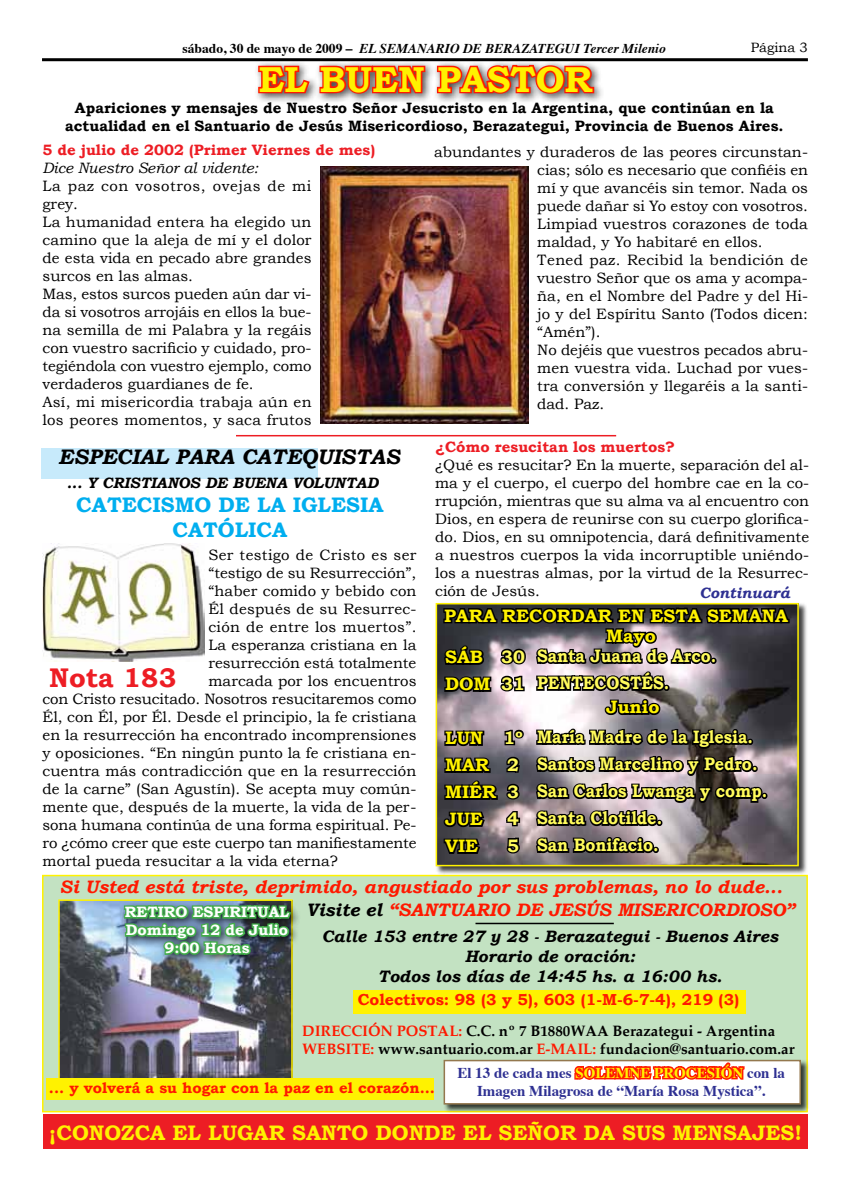
<style>
.page{position:relative;width:851px;height:1191px;background:#fff}
.page>*{position:absolute;margin:0;border:0;box-sizing:border-box;transform-origin:0 0}
.t1{font:700 36px "Bookman Old Style";color:#fff200}
.t2{font:700 27px "Bookman Old Style";color:#ed1d24}
.t3{font:700 21px "Bookman Old Style";color:#fff200}
.t4{font:700 21px/25.2px "Bookman Old Style";color:#00aeef;text-align:center}
.t5{font:italic 700 21px "Bookman Old Style";color:#000}
.t6{font:700 18px/27px "Bookman Old Style";color:#fffb5b;scale:.9 1}
.t7{font:italic 700 18px "Bookman Old Style";color:#ff1900}
.t8{font:700 18px/27px "Bookman Old Style";color:#fff200}
.t9{font:700 18px/27px "Bookman Old Style";color:#fffb5b}
.t10{font:italic 700 16.5px/19.8px "Bookman Old Style";color:#000;text-align:center}
.t11{font:700 15.9px "Bookman Old Style";color:#ff1900}
.t12{font:15px/18px "Bookman Old Style";color:#000}
.t13{font:700 15px/18px "Bookman Old Style";color:#000;text-align:center}
.t14{font:700 15px/18px "Palatino";color:#000}
.t15{font:700 15px/18px "Times";color:#2e3092;text-align:center}
.t16{font:700 15px "Bookman Old Style";color:#ed1d24}
.t17{font:700 15px "Bookman Old Style";color:#ff1900}
.t18{font:700 15px/18px "Bookman Old Style";color:#fff;text-align:center}
.t19{font:italic 700 15px "Bookman Old Style";color:#000}
.t20{font:italic 15px "Bookman Old Style";color:#000}
.t21{font:15px "Bookman Old Style";letter-spacing:.025em;color:#000}
.t22{font:15px "Bookman Old Style";letter-spacing:.02em;color:#000}
.t23{font:italic 700 15px "Bookman Old Style";color:#2e3092}
.t24{font:italic 700 13.5px "Times";color:#000}
.t25{font:13.5px "Bookman Old Style";color:#000}
.s1{font-style:normal}
.s2{color:#000}
.s3{color:#ff1900}
.s4{color:#fff200}
</style>
<div class="page">
<hr style="left:42px;top:58px;width:765px;height:3px;background:#000">
<div style="left:41px;top:448px;width:276px;height:30px;background:#c7eafb"></div>
<img style="left:42px;top:543px;width:162px;height:118px">
<div style="left:253px;top:60px;width:351px;height:44px;background:#000;opacity:.75"></div>
<svg style="left:257px;top:64px;width:54px;height:31px;background:#d26154"></svg>
<svg style="left:318px;top:61px;width:109px;height:35px;background:#cc5d51"></svg>
<svg style="left:435px;top:63px;width:160px;height:33px;background:#ca6155"></svg>
<div style="left:43px;top:1113px;width:764px;height:35px;background:#ed1d24"></div>
<div style="left:42px;top:874px;width:765px;height:238px;background:#c3e2c2;border:2px solid #fff200"></div>
<div style="left:443px;top:1059px;width:366px;height:54px;background:#000;opacity:.75"></div>
<div style="left:443px;top:1059px;width:357px;height:45px;background:#fff;border:2px solid #94784e"></div>
<img style="left:61px;top:902px;width:229px;height:176px">
<div style="left:58px;top:899px;width:235px;height:198px;border:2px solid #fff200"></div>
<div style="left:353px;top:990px;width:392px;height:23px;background:#fff200"></div>
<svg style="left:572px;top:1059px;width:174px;height:21px"></svg>
<hr style="left:475px;top:922px;width:138px;height:2px;background:#000">
<div style="left:46px;top:1078px;width:387px;height:21px;background:#fff200"></div>
<div style="left:435px;top:602px;width:372px;height:273px;background:#000;opacity:.75"></div>
<img style="left:438px;top:606px;width:357px;height:257px">
<div style="left:435px;top:603px;width:363px;height:263px;border:2px solid #fff200"></div>
<hr style="left:236px;top:435px;width:380px;height:1px;background:#ed1d24">
<svg style="left:441px;top:602px;width:350px;height:256px;background:#605a5d"></svg>
<img style="left:320px;top:167px;width:208px;height:257px">
<div style="left:118px;top:900px;width:183px;height:65px;background:#000;opacity:.75"></div>
<img style="left:122px;top:903px;width:171px;height:54px">
<p class="t24" style="left:182px;top:36px;width:484px"><span class="s1">sábado, 30 de mayo de 2009 –</span> EL SEMANARIO DE BERAZATEGUI Tercer Milenio</p>
<p class="t25" style="left:750px;top:39px;width:58px">Página 3</p>
<h1 class="t1" style="left:258px;top:58px;width:336px">EL BUEN PASTOR</h1>
<p class="t13" style="left:65px;top:98px;width:719px">Apariciones y mensajes de Nuestro Señor Jesucristo en la Argentina, que continúan en la actualidad en el Santuario de Jesús Misericordioso, Berazategui, Provincia de Buenos Aires.</p>
<p class="t16" style="left:43px;top:141px;width:334px">5 de julio de 2002 (Primer Viernes de mes)</p>
<p class="t20" style="left:43px;top:159px;width:217px">Dice Nuestro Señor al vidente:</p>
<p class="t12" style="left:43px;top:177px;width:270px">La paz con vosotros, ovejas de mi grey.<br>La humanidad entera ha elegido un camino que la aleja de mí y el dolor de esta vida en pecado abre grandes surcos en las almas.<br>Mas, estos surcos pueden aún dar vi&shy;da si vosotros arrojáis en ellos la bue&shy;na semilla de mi Palabra y la regáis con vuestro sacrificio y cuidado, pro&shy;tegiéndola con vuestro ejemplo, como verdaderos guardianes de fe.<br>Así, mi misericordia trabaja aún en los peores momentos, y saca frutos</p>
<h3 class="t5" style="left:58px;top:444px;width:343px">ESPECIAL PARA CATEQUISTAS</h3>
<h3 class="t4" style="left:76px;top:492px;width:309px">CATECISMO DE LA IGLESIA<br>CATÓLICA</h3>
<p class="t19" style="left:67px;top:474px;width:313px">... Y CRISTIANOS DE BUENA VOLUNTAD</p>
<p class="t21" style="left:208px;top:546px;width:209px">Ser testigo de Cristo es ser</p>
<p class="t12" style="left:208px;top:564px;width:209px">“testigo de su Resurrección”,</p>
<p class="t12" style="left:208px;top:582px;width:209px">“haber comido y bebido con</p>
<p class="t12" style="left:208px;top:600px;width:209px">Él después de su Resurrec-</p>
<p class="t22" style="left:208px;top:618px;width:209px">ción de entre los muertos”.</p>
<p class="t12" style="left:208px;top:636px;width:209px">La esperanza cristiana en la</p>
<p class="t12" style="left:208px;top:654px;width:209px">resurrección está totalmente</p>
<p class="t12" style="left:208px;top:672px;width:209px">marcada por los encuentros</p>
<p class="t12" style="left:43px;top:690px;width:375px">con Cristo resucitado. Nosotros resucitaremos como</p>
<p class="t12" style="left:43px;top:708px;width:375px">Él, con Él, por Él. Desde el principio, la fe cristiana</p>
<p class="t12" style="left:43px;top:726px;width:375px">en la resurrección ha encontrado incomprensiones</p>
<p class="t12" style="left:43px;top:744px;width:375px">y oposiciones. “En ningún punto la fe cristiana en-</p>
<p class="t12" style="left:43px;top:762px;width:375px">cuentra más contradicción que en la resurrección</p>
<p class="t12" style="left:43px;top:780px;width:375px">de la carne” (San Agustín). Se acepta muy común-</p>
<p class="t12" style="left:43px;top:798px;width:375px">mente que, después de la muerte, la vida de la per-</p>
<p class="t12" style="left:43px;top:816px;width:375px">sona humana continúa de una forma espiritual. Pe-</p>
<p class="t12" style="left:43px;top:834px;width:375px">ro ¿cómo creer que este cuerpo tan manifiestamente</p>
<p class="t12" style="left:43px;top:852px;width:297px">mortal pueda resucitar a la vida eterna?</p>
<h2 class="t2" style="left:49px;top:662px;width:129px">Nota 183</h2>
<p class="t12" style="left:537px;top:143px;width:272px;text-indent:-103px">abundantes y duraderos de las peores circunstan&shy;cias; sólo es necesario que confiéis en mí y que avancéis sin temor. Nada os puede dañar si Yo estoy con vosotros.<br>Limpiad vuestros corazones de toda maldad, y Yo habitaré en ellos.<br>Tened paz. Recibid la bendición de vuestro Señor que os ama y acompa&shy;ña, en el Nombre del Padre y del Hi&shy;jo y del Espíritu Santo (Todos dicen: “Amén”).<br>No dejéis que vuestros pecados abru&shy;men vuestra vida. Luchad por vues&shy;tra conversión y llegaréis a la santi&shy;dad. Paz.</p>
<p class="t16" style="left:435px;top:437px;width:241px">¿Cómo resucitan los muertos?</p>
<p class="t12" style="left:435px;top:455px;width:375px;text-align:justify">¿Qué es resucitar? En la muerte, separación del al&shy;ma y el cuerpo, el cuerpo del hombre cae en la co&shy;rrupción, mientras que su alma va al encuentro con Dios, en espera de reunirse con su cuerpo glorifica&shy;do. Dios, en su omnipotencia, dará definitivamente a nuestros cuerpos la vida incorruptible uniéndo&shy;los a nuestras almas, por la virtud de la Resurrec&shy;ción de Jesús.</p>
<p class="t23" style="left:699px;top:584px;width:92px">Continuará</p>
<p class="t8" style="left:444px;top:602px;width:345px">PARA RECORDAR EN ESTA SEMANA</p>
<p class="t8" style="left:445px;top:643px;width:47px">SÁB<br>DOM</p>
<p class="t8" style="left:606px;top:622px;width:51px">Mayo</p>
<p class="t6" style="left:537px;top:642px;width:201px">Santa Juana de Arco.<br>PENTECOSTÉS.</p>
<p class="t9" style="left:501px;top:643px;width:25px">30<br>31</p>
<p class="t8" style="left:445px;top:724px;width:53px">LUN<br>MAR<br>MIÉR<br>JUE<br>VIE</p>
<p class="t9" style="left:503px;top:724px;width:21px">1º<br>2<br>3<br>4<br>5</p>
<p class="t8" style="left:606px;top:693px;width:55px">Junio</p>
<p class="t6" style="left:537px;top:723px;width:257px">María Madre de la Iglesia.<br>Santos Marcelino y Pedro.<br>San Carlos Lwanga y comp.<br>Santa Clotilde.<br>San Bonifacio.</p>
<p class="t7" style="left:59px;top:875px;width:724px">Si Usted está triste, deprimido, angustiado por sus problemas, no lo dude...</p>
<p class="t18" style="left:125px;top:902px;width:166px">RETIRO ESPIRITUAL<br>Domingo 12 de Julio<br>9:00 Horas</p>
<p class="t7" style="left:306px;top:899px;width:490px"><span class="s2">Visite el</span> “SANTUARIO DE JESÚS MISERICORDIOSO”</p>
<p class="t10" style="left:322px;top:926px;width:457px">Calle 153 entre 27 y 28 - Berazategui - Buenos Aires<br>Horario de oración:<br>Todos los días de 14:45 hs. a 16:00 hs.</p>
<p class="t11" style="left:357px;top:990px;width:383px">Colectivos: 98 (3 y 5), 603 (1-M-6-7-4), 219 (3)</p>
<p class="t14" style="left:302px;top:1022px;width:494px"><span class="s3">DIRECCIÓN POSTAL:</span> C.C. nº 7 B1880WAA Berazategui - Argentina<br><span class="s3">WEBSITE:</span> www.santuario.com.ar <span class="s3">E-MAIL:</span> fundacion@santuario.com.ar</p>
<p class="t17" style="left:49px;top:1078px;width:387px">... y volverá a su hogar con la paz en el corazón...</p>
<p class="t15" style="left:457px;top:1062px;width:329px">El 13 de cada mes <span class="s4">SOLEMNE PROCESIÓN</span> con la<br>Imagen Milagrosa de “María Rosa Mystica”.</p>
<h3 class="t3" style="left:49px;top:1120px;width:754px">¡CONOZCA EL LUGAR SANTO DONDE EL SEÑOR DA SUS MENSAJES!</h3>
</div>
